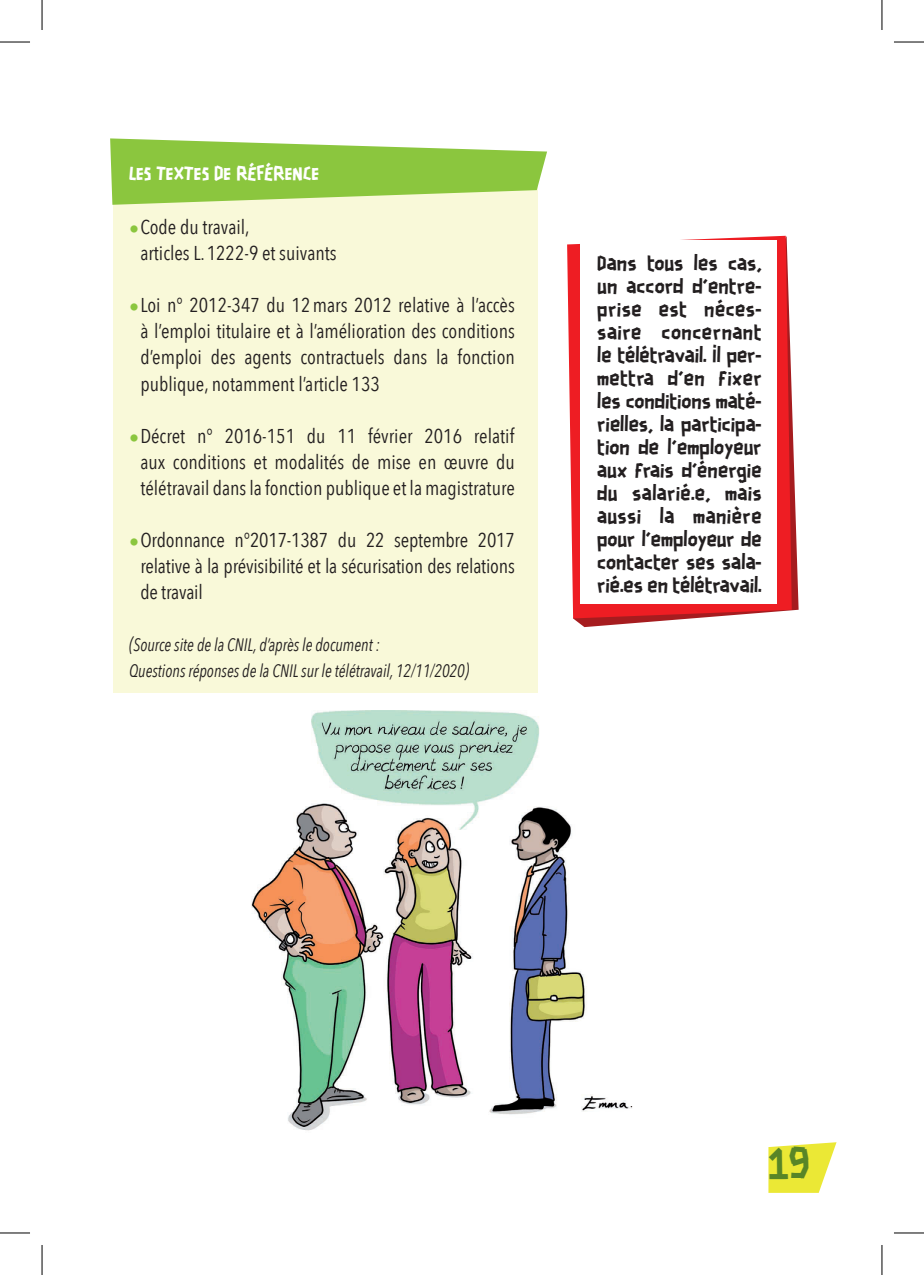
<style>
.page{position:relative;width:924px;height:1275px;background:#fff}
.page>*{position:absolute;margin:0;border:0;box-sizing:border-box;transform-origin:0 0}
.t1{font:36px "Scotchlidaires";color:#588527}
.t2{font:20px/26px "Avenir Next Condensed";color:#231f20;text-align:justify}
.t3{font:18px/23px "Scotchlidaires";color:#231f20;text-align:justify}
.t4{font:italic 18px/26px "Avenir Next Condensed";color:#231f20;scale:.9 1}
.t5{font:18px "Scotchlidaires";color:#fff}
.s1{color:#8bc63e}
.s2{font-size:20px}
</style>
<div class="page">
<img style="left:209px;top:686px;width:424px;height:445px">
<svg style="left:768px;top:1142px;width:68px;height:50px"></svg>
<div style="left:113px;top:154px;width:424px;height:538px;background:#f9f9d9"></div>
<svg style="left:110px;top:138px;width:437px;height:67px"></svg>
<svg style="left:573px;top:374px;width:225px;height:253px"></svg>
<svg style="left:567px;top:236px;width:224px;height:382px;fill:#ee1d23"></svg>
<div style="left:580px;top:240px;width:196px;height:364px;background:#fff"></div>
<hr style="left:0;top:42px;width:30px;height:1px;background:#000">
<hr style="left:893px;top:42px;width:30px;height:1px;background:#000">
<hr style="left:0;top:1232px;width:30px;height:1px;background:#000">
<hr style="left:893px;top:1232px;width:30px;height:1px;background:#000">
<hr style="left:42px;top:0;width:1px;height:30px;background:#000">
<hr style="left:42px;top:1245px;width:1px;height:30px;background:#000">
<hr style="left:881px;top:0;width:1px;height:30px;background:#000">
<hr style="left:881px;top:1245px;width:1px;height:30px;background:#000">
<p class="t5" style="left:129px;top:161px;width:192px">LES TEXTES DE RÉFÉRENCE</p>
<p class="t2" style="left:140px;top:213px;width:198px;text-indent:-11px"><span class="s1">•</span>Code du travail,<br>articles L.1222-9 et suivants</p>
<p class="t2" style="left:140px;top:291px;width:376px;text-indent:-11px"><span class="s1">•</span>Loi n° 2012-347 du 12mars 2012 relative à l’accès à l’emploi titulaire et à l’amélioration des conditions d’emploi des agents contractuels dans la fonction publique, notamment l’article 133</p>
<p class="t2" style="left:129px;top:421px;width:387px;text-align:center"><span class="s1">•</span>Décret n° 2016-151 du 11 février 2016 relatif aux conditions et modalités de mise en œuvre du télétravail dans la fonction publique et la magistrature</p>
<p class="t2" style="left:140px;top:525px;width:376px;text-indent:-11px"><span class="s1">•</span>Ordonnance n°2017-1387 du 22 septembre 2017 relative à la prévisibilité et la sécurisation des relations de travail</p>
<p class="t4" style="left:129px;top:631px;width:379px"><span class="s2">(</span>Source site de la CNIL, d’après le document :<br>Questions réponses de la CNIL sur le télétravail, 12/11/2020<span class="s2">)</span></p>
<p class="t3" style="left:597px;top:252px;width:166px">Dans tous les cas, un accord d’entre&shy;prise est néces&shy;saire concernant le télétravail. Il per&shy;mettra d’en fixer les conditions maté&shy;rielles, la participa&shy;tion de l’employeur aux frais d’énergie du salarié.e, mais aussi la manière pour l’employeur de contacter ses sala&shy;rié.es en télétravail.</p>
<h1 class="t1" style="left:768px;top:1139px;width:42px">19</h1>
</div>
